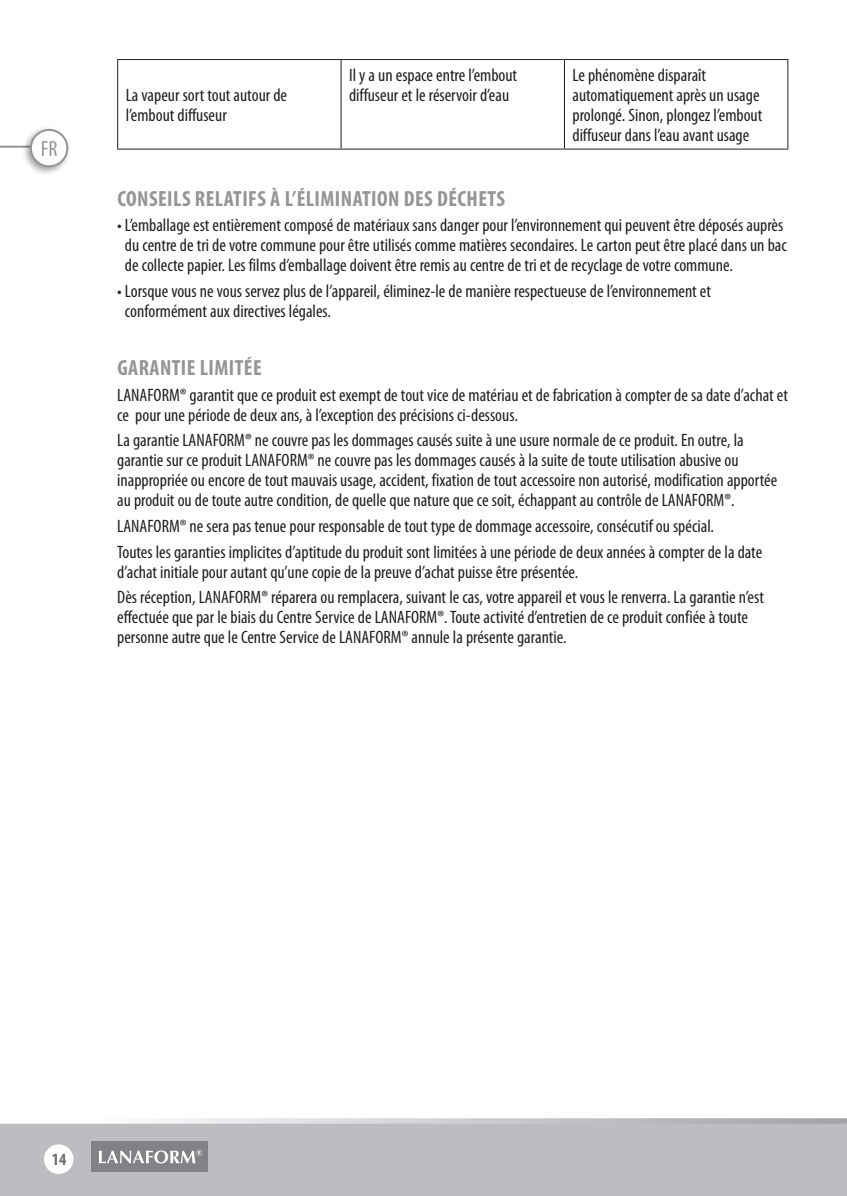
<style>
.page{position:relative;width:847px;height:1196px;background:#fff}
.page>*{position:absolute;margin:0;border:0;box-sizing:border-box;transform-origin:0 0}
.Titre_paragraphe{font:700 condensed 22px "Myriad Pro";letter-spacing:.02em;color:#939598}
.t1{font:condensed 22px "Myriad Pro";color:#939598}
.Texte_body{font:condensed 18px/20px "Myriad Pro";color:#231f20}
.t2{font:700 condensed 17.2px "Myriad Pro";color:#6c6d70}
</style>
<div class="page">
<div style="left:0;top:1121px;width:845px;height:74px;background:#bcbdc0"></div>
<hr style="left:0;top:146px;width:31px;height:2px;background:#939598">
<div style="left:21px;top:125px;width:49px;height:50px;background:#231f20;opacity:.4"></div>
<div style="left:31px;top:130px;width:36px;height:36px;background:#fff;border-radius:50%"></div>
<div style="left:30px;top:129px;width:38px;height:38px;border:2px solid #939598;border-radius:50%"></div>
<hr style="left:844px;top:1121px;width:3px;height:74px;background:#bcbdc0">
<svg style="left:0;top:1118px;width:847px;height:5px"></svg>
<hr style="left:117px;top:59px;width:224px;height:1px;background:#231f20">
<hr style="left:117px;top:60px;width:1px;height:89px;background:#231f20">
<hr style="left:341px;top:59px;width:223px;height:1px;background:#231f20">
<hr style="left:340px;top:60px;width:1px;height:89px;background:#231f20">
<hr style="left:564px;top:59px;width:224px;height:1px;background:#231f20">
<hr style="left:564px;top:60px;width:1px;height:89px;background:#231f20">
<hr style="left:787px;top:60px;width:1px;height:89px;background:#231f20">
<hr style="left:117px;top:149px;width:224px;height:1px;background:#231f20">
<hr style="left:341px;top:149px;width:223px;height:1px;background:#231f20">
<hr style="left:564px;top:149px;width:224px;height:1px;background:#231f20">
<div style="left:44px;top:1144px;width:29px;height:29px;background:#fff;border-radius:50%"></div>
<div style="left:92px;top:1141px;width:116px;height:30px;background:#808285"></div>
<svg style="left:99px;top:1149px;width:103px;height:14px"></svg>
<p class="t1" style="left:41px;top:137px;width:18px">FR</p>
<p class="Texte_body" style="left:126px;top:85px;width:163px">La vapeur sort tout autour de l’embout diffuseur</p>
<p class="Texte_body" style="left:349px;top:65px;width:170px">Il y a un espace entre l’embout diffuseur et le réservoir d’eau</p>
<p class="Texte_body" style="left:572px;top:65px;width:191px">Le phénomène disparaît automatiquement après un usage prolongé. Sinon, plongez l’embout diffuseur dans l’eau avant usage</p>
<p class="Titre_paragraphe" style="left:117px;top:186px;width:19px">CONSEILS</p>
<p class="Titre_paragraphe" style="left:195px;top:186px;width:10px">RELATIFS</p>
<p class="Titre_paragraphe" style="left:270px;top:186px;width:46px">À L’ÉLIMINATION</p>
<p class="Titre_paragraphe" style="left:404px;top:186px;width:84px">DES DÉCHETS</p>
<p class="Texte_body" style="left:125px;top:216px;width:663px;text-indent:-8px">• L’emballage est entièrement composé de matériaux sans danger pour l’environnement qui peuvent être déposés auprès du centre de tri de votre commune pour être utilisés comme matières secondaires. Le carton peut être placé dans un bac de collecte papier. Les films d’emballage doivent être remis au centre de tri et de recyclage de votre commune.</p>
<p class="Texte_body" style="left:125px;top:281px;width:587px;text-indent:-8px">• Lorsque vous ne vous servez plus de l’appareil, éliminez-le de manière respectueuse de l’environnement et conformément aux directives légales.</p>
<p class="Titre_paragraphe" style="left:117px;top:355px;width:11px">GARANTIE</p>
<p class="Titre_paragraphe" style="left:200px;top:355px;width:10px">LIMIT</p>
<p class="Titre_paragraphe" style="left:244px;top:355px;width:17px">ÉE</p>
<p class="Texte_body" style="left:117px;top:385px;width:672px">LANAFORM® garantit que ce produit est exempt de tout vice de matériau et de fabrication à compter de sa date d’achat et ce pour une période de deux ans, à l’exception des précisions ci-dessous.</p>
<p class="Texte_body" style="left:117px;top:430px;width:661px">La garantie LANAFORM® ne couvre pas les dommages causés suite à une usure normale de ce produit. En outre, la garantie sur ce produit LANAFORM® ne couvre pas les dommages causés à la suite de toute utilisation abusive ou inappropriée ou encore de tout mauvais usage, accident, fixation de tout accessoire non autorisé, modification apportée au produit ou de toute autre condition, de quelle que nature que ce soit, échappant au contrôle de LANAFORM®.</p>
<p class="Texte_body" style="left:117px;top:516px;width:598px">LANAFORM® ne sera pas tenue pour responsable de tout type de dommage accessoire, consécutif ou spécial.</p>
<p class="Texte_body" style="left:117px;top:542px;width:646px">Toutes les garanties implicites d’aptitude du produit sont limitées à une période de deux années à compter de la date d’achat initiale pour autant qu’une copie de la preuve d’achat puisse être présentée.</p>
<p class="Texte_body" style="left:117px;top:587px;width:648px">Dès réception, LANAFORM® réparera ou remplacera, suivant le cas, votre appareil et vous le renverra. La garantie n’est effectuée que par le biais du Centre Service de LANAFORM®. Toute activité d’entretien de ce produit confiée à toute personne autre que le Centre Service de LANAFORM® annule la présente garantie.</p>
<p class="t2" style="left:52px;top:1149px;width:16px">14</p>
</div>
